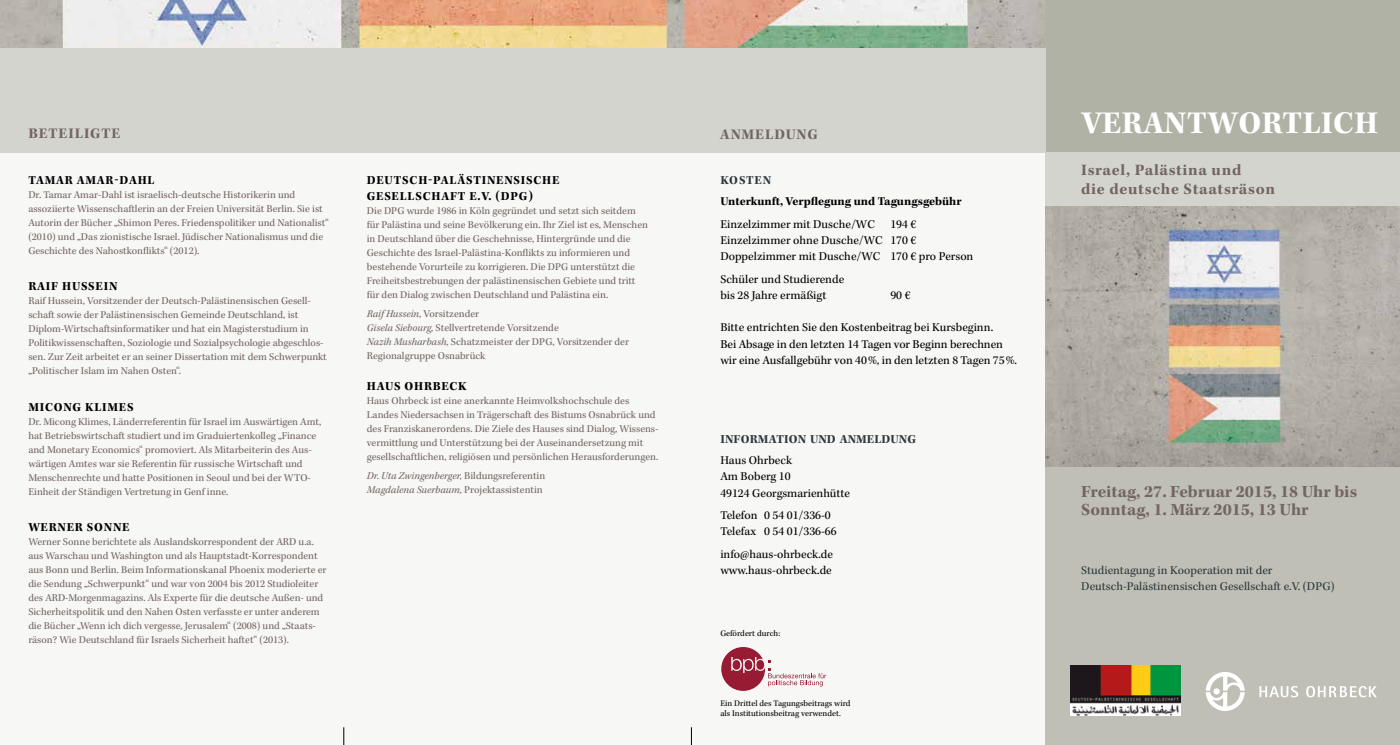
<style>
.page{position:relative;width:1400px;height:745px;background:#fff}
.page>*{position:absolute;margin:0;border:0;box-sizing:border-box;transform-origin:0 0}
.t1{font:700 32.5px "Kepler Std";letter-spacing:.015em;color:#fff}
.t2{font:700 17.5px/18.8px "Kepler Std";color:#736662}
.t3{font:700 16.25px/18.8px "Kepler Std";letter-spacing:.04em;color:#736662}
.t4{font:700 15px "Kepler Std";letter-spacing:.06em;color:#736662}
.t5{font:700 12.5px/16.2px "Kepler Std";letter-spacing:.06em;color:#000}
.t6{font:700 12.5px "Kepler Std";letter-spacing:.01em;color:#2d393d}
.t7{font:12.25px/16.2px "Kepler Std";color:#000}
.t8{font:12.25px/16.2px "Kepler Std";color:#2d393d}
.t9{font:700 12.25px "Kepler Std";color:#000}
.t10{font:10.62px/14px "Kepler Std";letter-spacing:-.005em;color:#736662}
.t11{font:italic 10.62px/14px "Kepler Std";color:#736662}
.t12{font:8.75px/10px "Kepler Std";color:#000}
.s1{font-style:italic}
.s2{font-style:normal}
</style>
<div class="page">
<div style="left:0;top:138px;width:1058px;height:606px;background:#f7f7f6"></div>
<img style="left:0;top:0;width:1045px;height:48px">
<img style="left:1045px;top:206px;width:355px;height:261px">
<div style="left:1045px;top:467px;width:355px;height:277px;background:#bfbfb5"></div>
<div style="left:1045px;top:0;width:355px;height:152px;background:#b0b2a6"></div>
<img style="left:1070px;top:665px;width:110px;height:50px">
<svg style="left:1259px;top:686px;width:39px;height:11px"></svg>
<svg style="left:1306px;top:686px;width:71px;height:11px"></svg>
<svg style="left:1205px;top:672px;width:39px;height:38px"></svg>
<div style="left:1045px;top:152px;width:355px;height:54px;background:#d4d4ce"></div>
<svg style="left:721px;top:647px;width:105px;height:43px"></svg>
<img style="left:62px;top:0;width:905px;height:48px">
<svg style="left:343px;top:727px;width:1px;height:17px"></svg>
<svg style="left:691px;top:727px;width:1px;height:17px"></svg>
<div style="left:0;top:48px;width:1045px;height:104px;background:#d4d4ce"></div>
<h3 class="t4" style="left:28px;top:125px;width:93px">BETEILIGTE</h3>
<h3 class="t4" style="left:720px;top:125px;width:99px">ANMELDUNG</h3>
<p class="t5" style="left:28px;top:172px;width:128px">TAMAR AMAR-DAHL</p>
<p class="t10" style="left:28px;top:188px;width:302px">Dr. Tamar Amar-Dahl ist israelisch-deutsche Historikerin und assoziierte Wissenschaftlerin an der Freien Universität Berlin. Sie ist Autorin der Bücher „Shimon Peres. Friedenspolitiker und Nationalist“ (2010) und „Das zionistische Israel. Jüdischer Nationalismus und die Geschichte des Nahostkonflikts“ (2012).</p>
<p class="t5" style="left:28px;top:278px;width:90px">RAIF HUSSEIN</p>
<p class="t10" style="left:28px;top:294px;width:300px">Raif Hussein, Vorsitzender der Deutsch-Palästinensischen Gesell&shy;schaft sowie der Palästinensischen Gemeinde Deutschland, ist Diplom-Wirtschaftsinformatiker und hat ein Magisterstudium in Politikwissenschaften, Soziologie und Sozialpsychologie abgeschlos&shy;sen. Zur Zeit arbeitet er an seiner Dissertation mit dem Schwerpunkt „Politischer Islam im Nahen Osten“.</p>
<p class="t5" style="left:28px;top:398px;width:107px">MICONG KLIMES</p>
<p class="t10" style="left:28px;top:414px;width:294px">Dr. Micong Klimes, Länderreferentin für Israel im Auswärtigen Amt, hat Betriebswirtschaft studiert und im Graduiertenkolleg „Finance and Monetary Economics“ promoviert. Als Mitarbeiterin des Aus&shy;wärtigen Amtes war sie Referentin für russische Wirtschaft und Menschenrechte und hatte Positionen in Seoul und bei der WTO-Einheit der Ständigen Vertretung in Genf inne.</p>
<p class="t5" style="left:28px;top:519px;width:103px">WERNER SONNE</p>
<p class="t10" style="left:28px;top:534px;width:300px">Werner Sonne berichtete als Auslandskorrespondent der ARD u.a. aus Warschau und Washington und als Hauptstadt-Korrespondent aus Bonn und Berlin. Beim Informationskanal Phoenix moderierte er die Sendung „Schwerpunkt“ und war von 2004 bis 2012 Studioleiter des ARD-Morgenmagazins. Als Experte für die deutsche Außen- und Sicherheitspolitik und den Nahen Osten verfasste er unter anderem die Bücher „Wenn ich dich vergesse, Jerusalem“ (2008) und „Staats&shy;räson? Wie Deutschland für Israels Sicherheit haftet“ (2013).</p>
<p class="t5" style="left:367px;top:172px;width:194px">DEUTSCH-PALÄSTINENSISCHE<br>GESELLSCHAFT E.V. (DPG)</p>
<p class="t10" style="left:367px;top:204px;width:283px">Die DPG wurde 1986 in Köln gegründet und setzt sich seitdem für Palästina und seine Bevölkerung ein. Ihr Ziel ist es, Menschen in Deutschland über die Geschehnisse, Hintergründe und die Geschichte des Israel-Palästina-Konflikts zu informieren und bestehende Vorurteile zu korrigieren. Die DPG unterstützt die Freiheitsbestrebungen der palästinensischen Gebiete und tritt für den Dialog zwischen Deutschland und Palästina ein.</p>
<p class="t10" style="left:367px;top:307px;width:264px"><span class="s1">Raif Hussein,</span> Vorsitzender<br><span class="s1">Gisela Siebourg,</span> Stellvertretende Vorsitzende<br><span class="s1">Nazih Musharbash,</span> Schatzmeister der DPG, Vorsitzender der Regionalgruppe Osnabrück</p>
<p class="t5" style="left:367px;top:378px;width:101px">HAUS OHRBECK</p>
<p class="t10" style="left:367px;top:394px;width:293px">Haus Ohrbeck ist eine anerkannte Heimvolkshochschule des Landes Niedersachsen in Trägerschaft des Bistums Osnabrück und des Franziskanerordens. Die Ziele des Hauses sind Dialog, Wissens&shy;vermittlung und Unterstützung bei der Auseinandersetzung mit gesellschaftlichen, religiösen und persönlichen Herausforderungen.</p>
<p class="t11" style="left:367px;top:469px;width:180px">Dr. Uta Zwingenberger, <span class="s2">Bildungsreferentin<br></span>Magdalena Suerbaum, <span class="s2">Projektassistentin</span></p>
<p class="t6" style="left:720px;top:173px;width:52px">KOSTEN</p>
<p class="t9" style="left:720px;top:194px;width:243px">Unterkunft, Verpflegung und Tagungsgebühr</p>
<p class="t7" style="left:720px;top:216px;width:156px">Einzelzimmer mit Dusche/WC</p>
<p class="t7" style="left:720px;top:216px;width:254px;text-indent:170px">194 €<br>Einzelzimmer ohne Dusche/WC 170 €<br>Doppelzimmer mit Dusche/WC 170 € pro Person</p>
<p class="t7" style="left:720px;top:271px;width:125px">Schüler und Studierende bis 28 Jahre ermäßigt</p>
<p class="t7" style="left:890px;top:287px;width:22px">90 €</p>
<p class="t7" style="left:720px;top:320px;width:298px">Bitte entrichten Sie den Kostenbeitrag bei Kursbeginn.<br>Bei Absage in den letzten 14 Tagen vor Beginn berechnen wir eine Ausfallgebühr von 40 %, in den letzten 8 Tagen 75 %.</p>
<p class="t6" style="left:720px;top:431px;width:197px">INFORMATION UND ANMELDUNG</p>
<p class="t7" style="left:720px;top:452px;width:131px">Haus Ohrbeck<br>Am Boberg 10<br>49124 Georgsmarienhütte</p>
<p class="t7" style="left:720px;top:507px;width:118px">Telefon 0 54 01/336-0<br>Telefax 0 54 01/336-66</p>
<p class="t7" style="left:720px;top:546px;width:114px">info@haus-ohrbeck.de www.haus-ohrbeck.de</p>
<p class="t12" style="left:720px;top:628px;width:62px">Gefördert durch:</p>
<p class="t12" style="left:720px;top:697px;width:132px">Ein Drittel des Tagungsbeitrags wird als Institutionsbeitrag verwendet.</p>
<h1 class="t1" style="left:1081px;top:104px;width:298px">VERANTWORTLICH</h1>
<h3 class="t3" style="left:1081px;top:161px;width:195px">Israel, Palästina und<br>die deutsche Staatsräson</h3>
<h2 class="t2" style="left:1081px;top:482px;width:277px">Freitag, 27. Februar 2015, 18 Uhr bis<br>Sonntag, 1. März 2015, 13 Uhr</h2>
<p class="t8" style="left:1081px;top:562px;width:255px">Studientagung in Kooperation mit der<br>Deutsch-Palästinensischen Gesellschaft e.V. (DPG)</p>
</div>
